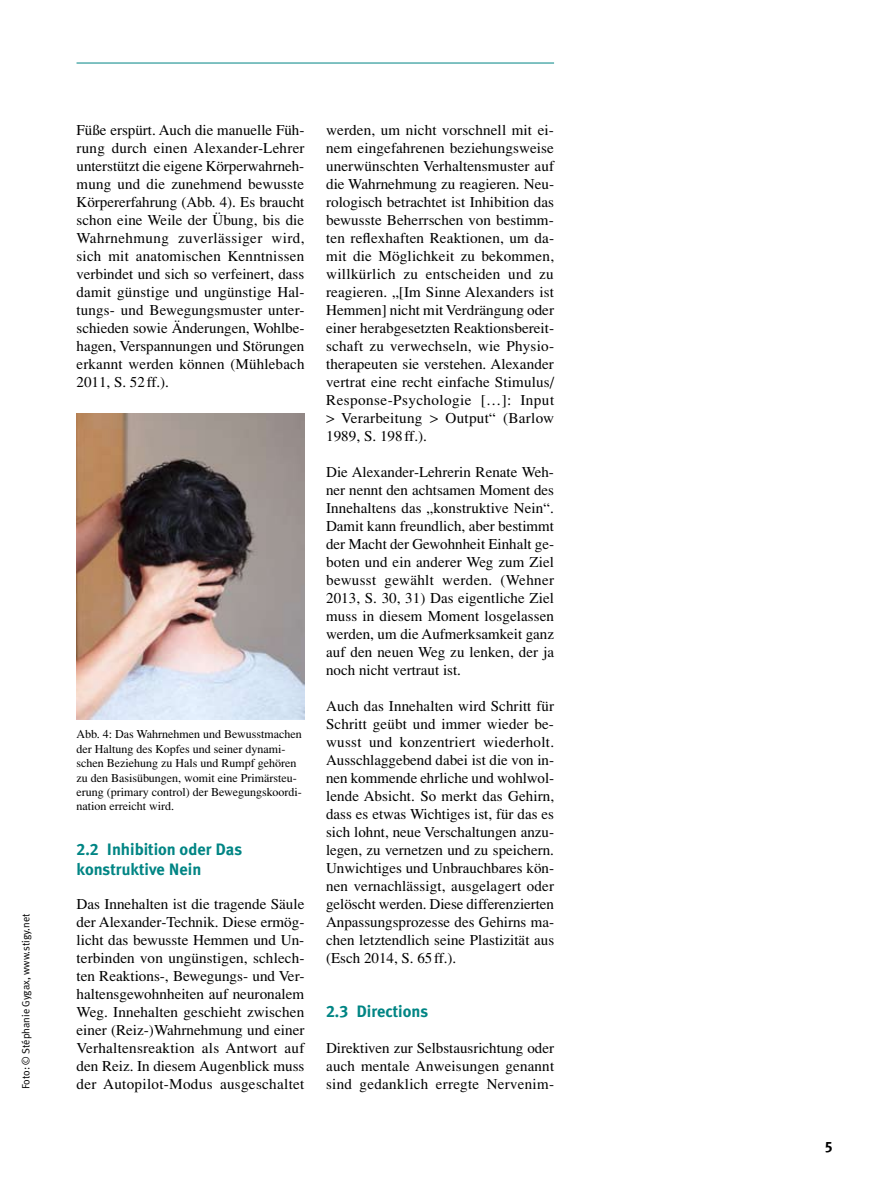
<style>
.page{position:relative;width:893px;height:1191px;background:#fff}
.page>*{position:absolute;margin:0;border:0;box-sizing:border-box;transform-origin:0 0}
.t1{font:700 16.5px/19.8px "Meta Plus";color:#008584}
.t2{font:15px/18px "Times";letter-spacing:.01em;color:#000;text-align:justify}
.t3{font:15px "Meta Plus Bold Caps";color:#000}
.t4{font:12px/14.4px "Times";color:#000}
.t5{font:10.5px "Meta Plus Normal";color:#000}
.s1{font-family:"Meta Plus Bold Caps";font-weight:400}
</style>
<div class="page">
<hr style="left:77px;top:63px;width:477px;height:1px;background:#008584">
<img style="left:77px;top:414px;width:227px;height:306px">
<p class="t5" style="left:20px;top:1089px;width:177px;rotate:-90deg">Foto: © Stéphanie Gygax, www.stigy.net</p>
<p class="t2" style="left:77px;top:121px;width:230px">Füße erspürt. Auch die manuelle Füh&shy;rung durch einen Alexander-Lehrer unterstützt die eigene Körperwahrneh&shy;mung und die zunehmend bewusste Körpererfahrung (Abb. 4). Es braucht schon eine Weile der Übung, bis die Wahrnehmung zuverlässiger wird, sich mit anatomischen Kenntnissen verbindet und sich so verfeinert, dass damit günstige und ungünstige Hal&shy;tungs- und Bewegungsmuster unter&shy;schieden sowie Änderungen, Wohlbe&shy;hagen, Verspannungen und Störungen erkannt werden können (Mühlebach 2011, S. 52 ff.).</p>
<p class="t2" style="left:326px;top:121px;width:230px">werden, um nicht vorschnell mit ei&shy;nem eingefahrenen beziehungsweise unerwünschten Verhaltensmuster auf die Wahrnehmung zu reagieren. Neu&shy;rologisch betrachtet ist Inhibition das bewusste Beherrschen von bestimm&shy;ten reflexhaften Reaktionen, um da&shy;mit die Möglichkeit zu bekommen, willkürlich zu entscheiden und zu reagieren. „[Im Sinne Alexanders ist Hemmen] nicht mit Verdrängung oder einer herabgesetzten Reaktionsbereit&shy;schaft zu verwechseln, wie Physio&shy;therapeuten sie verstehen. Alexander vertrat eine recht einfache Stimulus/ Response-Psychologie […]: Input &gt; Verarbeitung &gt; Output“ (Barlow 1989, S. 198ff.).</p>
<p class="t2" style="left:326px;top:463px;width:229px">Die Alexander-Lehrerin Renate Weh&shy;ner nennt den achtsamen Moment des Innehaltens das „konstruktive Nein“.<br>Damit kann freundlich, aber bestimmt der Macht der Gewohnheit Einhalt ge&shy;boten und ein anderer Weg zum Ziel bewusst gewählt werden. (Wehner 2013, S. 30, 31) Das eigentliche Ziel muss in diesem Moment losgelassen werden, um die Aufmerksamkeit ganz auf den neuen Weg zu lenken, der ja noch nicht vertraut ist.</p>
<p class="t2" style="left:326px;top:697px;width:230px">Auch das Innehalten wird Schritt für Schritt geübt und immer wieder be&shy;wusst und konzentriert wiederholt.<br>Ausschlaggebend dabei ist die von in&shy;nen kommende ehrliche und wohlwol&shy;lende Absicht. So merkt das Gehirn, dass es etwas Wichtiges ist, für das es sich lohnt, neue Verschaltungen anzu&shy;legen, zu vernetzen und zu speichern.<br>Unwichtiges und Unbrauchbares kön&shy;nen vernachlässigt, ausgelagert oder gelöscht werden. Diese differenzierten Anpassungsprozesse des Gehirns ma&shy;chen letztendlich seine Plastizität aus (Esch 2014, S. 65 ff.).</p>
<p class="t1" style="left:326px;top:1001px;width:104px"><span class="s1">2.3</span> Directions</p>
<p class="t2" style="left:326px;top:1039px;width:230px">Direktiven zur Selbstausrichtung oder auch mentale Anweisungen genannt sind gedanklich erregte Nervenim-</p>
<p class="t4" style="left:77px;top:727px;width:227px">Abb. 4: Das Wahrnehmen und Bewusstmachen der Haltung des Kopfes und seiner dynami&shy;schen Beziehung zu Hals und Rumpf gehören zu den Basisübungen, womit eine Primärsteu&shy;erung (primary control) der Bewegungskoordi&shy;nation erreicht wird.</p>
<p class="t1" style="left:77px;top:839px;width:167px"><span class="s1">2.2</span> Inhibition oder Das konstruktive Nein</p>
<p class="t2" style="left:77px;top:895px;width:229px">Das Innehalten ist die tragende Säule der Alexander-Technik. Diese ermög&shy;licht das bewusste Hemmen und Un&shy;terbinden von ungünstigen, schlech&shy;ten Reaktions-, Bewegungs- und Ver&shy;haltensgewohnheiten auf neuronalem Weg. Innehalten geschieht zwischen einer (Reiz-)Wahrnehmung und einer Verhaltensreaktion als Antwort auf den Reiz. In diesem Augenblick muss der Autopilot-Modus ausgeschaltet</p>
<p class="t3" style="left:825px;top:1138px;width:10px">5</p>
</div>
